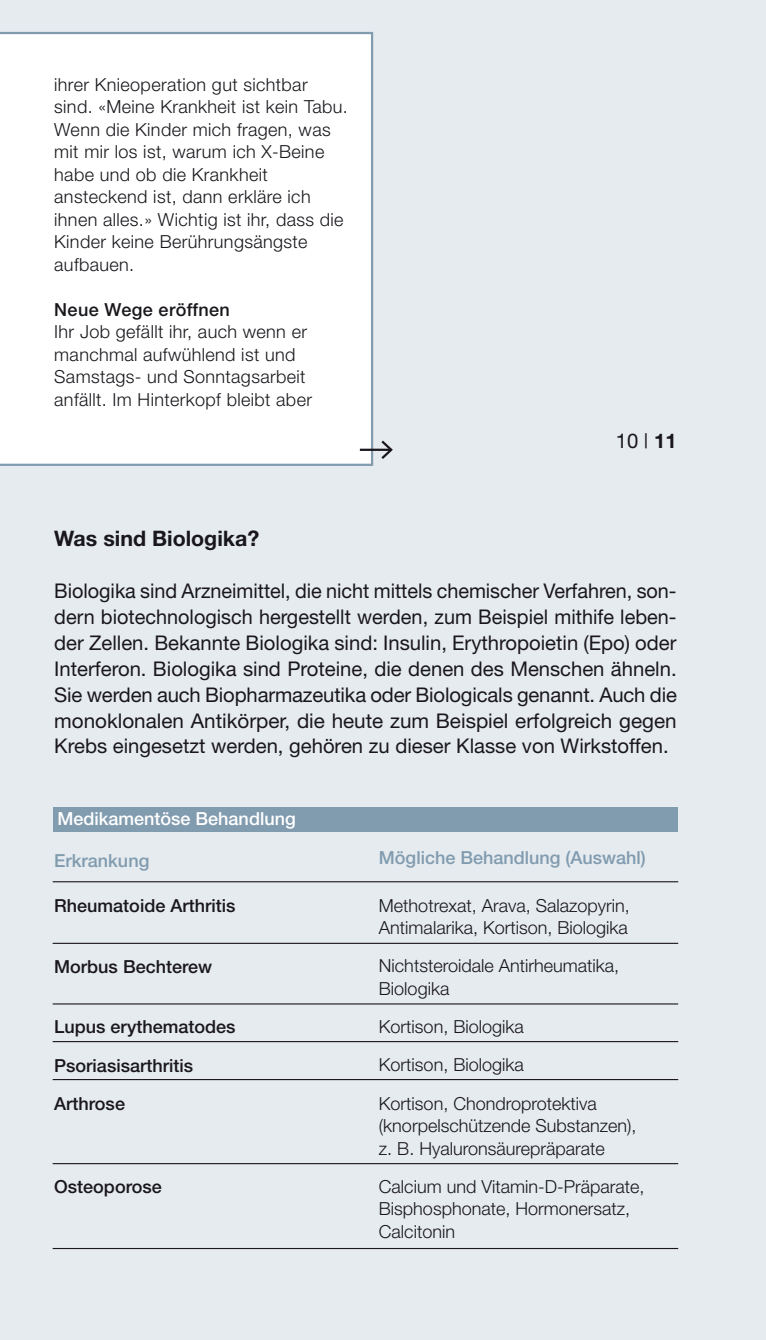
<style>
.page{position:relative;width:766px;height:1340px;background:#fff}
.page>*{position:absolute;margin:0;border:0;box-sizing:border-box;transform-origin:0 0}
.t1{font:700 21.38px "Helvetica Neue";color:#1a171c}
.t2{font:20.25px/25.9px "Helvetica Neue";color:#1a171c;text-align:justify}
.t3{font:300 18px/22.5px "Helvetica Neue";letter-spacing:.02em;color:#1a171c}
.t4{font:300 18px/22.5px "Helvetica Neue";color:#1a171c}
.t5{font:500 18px/38.2px "Helvetica Neue";color:#1a171c}
.t6{font:500 18px "Helvetica Neue";color:#819baf}
.t7{font:500 18px "Helvetica Neue";color:#fff}
.t8{font:500 18px "Helvetica Neue";letter-spacing:.02em;color:#1a171c}
.s1{font-weight:700}
</style>
<div class="page">
<div style="left:0;top:0;width:765px;height:1339px;background:#e5ebef"></div>
<div style="left:0;top:32px;width:373px;height:434px;background:#fff"></div>
<hr style="left:360px;top:448px;width:31px;height:3px;background:#1a171c">
<svg style="left:379px;top:440px;width:14px;height:19px"></svg>
<hr style="left:53px;top:881px;width:625px;height:1px;background:#1a171c">
<hr style="left:53px;top:942px;width:625px;height:1px;background:#1a171c">
<hr style="left:53px;top:1003px;width:625px;height:1px;background:#1a171c">
<hr style="left:53px;top:1041px;width:625px;height:1px;background:#1a171c">
<hr style="left:53px;top:1079px;width:625px;height:1px;background:#1a171c">
<hr style="left:53px;top:1163px;width:625px;height:1px;background:#1a171c">
<hr style="left:53px;top:1247px;width:625px;height:1px;background:#1a171c">
<div style="left:53px;top:807px;width:624px;height:25px;background:#819baf"></div>
<p class="t3" style="left:54px;top:73px;width:295px">ihrer Knieoperation gut sichtbar sind. «Meine Krankheit ist kein Tabu.<br>Wenn die Kinder mich fragen, was mit mir los ist, warum ich X-Beine habe und ob die Krankheit ansteckend ist, dann erkläre ich ihnen alles.» Wichtig ist ihr, dass die<br>Kinder keine Berührungsängste aufbauen.</p>
<p class="t8" style="left:54px;top:299px;width:177px">Neue Wege eröffnen</p>
<p class="t3" style="left:54px;top:320px;width:259px">Ihr Job gefällt ihr, auch wenn er manchmal aufwühlend ist und<br>Samstags- und Sonntagsarbeit anfällt. Im Hinterkopf bleibt aber</p>
<p class="t2" style="left:615px;top:428px;width:62px">10 | <span class="s1">11</span></p>
<p class="t1" style="left:54px;top:525px;width:206px">Was sind Biologika?</p>
<p class="t2" style="left:54px;top:577px;width:624px">Biologika sind Arzneimittel, die nicht mittels chemischer Verfahren, son&shy;dern biotechnologisch hergestellt werden, zum Beispiel mithife leben&shy;der Zellen. Bekannte Biologika sind: Insulin, Erythropoietin (Epo) oder Interferon. Biologika sind Proteine, die denen des Menschen ähneln.<br>Sie werden auch Biopharmazeutika oder Biologicals genannt. Auch die monoklonalen Antikörper, die heute zum Beispiel erfolgreich gegen Krebs eingesetzt werden, gehören zu dieser Klasse von Wirkstoffen.</p>
<p class="t7" style="left:57px;top:807px;width:240px">Medikamentöse Behandlung</p>
<p class="t6" style="left:54px;top:849px;width:97px">Erkrankung</p>
<p class="t5" style="left:54px;top:886px;width:183px">Rheumatoide Arthritis</p>
<p class="t5" style="left:54px;top:946px;width:159px">Morbus Bechterew</p>
<p class="t5" style="left:54px;top:1007px;width:183px">Lupus erythematodes<br>Psoriasisarthritis<br>Arthrose</p>
<p class="t5" style="left:54px;top:1167px;width:109px">Osteoporose</p>
<p class="t6" style="left:379px;top:847px;width:268px">Mögliche Behandlung (Auswahl)</p>
<p class="t4" style="left:379px;top:893px;width:252px">Methotrexat, Arava, Salazopyrin,<br>Antimalarika, Kortison, Biologika</p>
<p class="t4" style="left:379px;top:954px;width:242px">Nichtsteroidale Antirheumatika,<br>Biologika</p>
<p class="t4" style="left:379px;top:1007px;width:219px;line-height:38.2px">Kortison, Biologika<br>Kortison, Biologika<br>Kortison, Chondroprotektiva</p>
<p class="t4" style="left:379px;top:1114px;width:259px">(knorpelschützende Substanzen), z. B. Hyaluronsäurepräparate</p>
<p class="t4" style="left:379px;top:1174px;width:267px">Calcium und Vitamin-D-Präparate,<br>Bisphosphonate, Hormonersatz,<br>Calcitonin</p>
</div>
